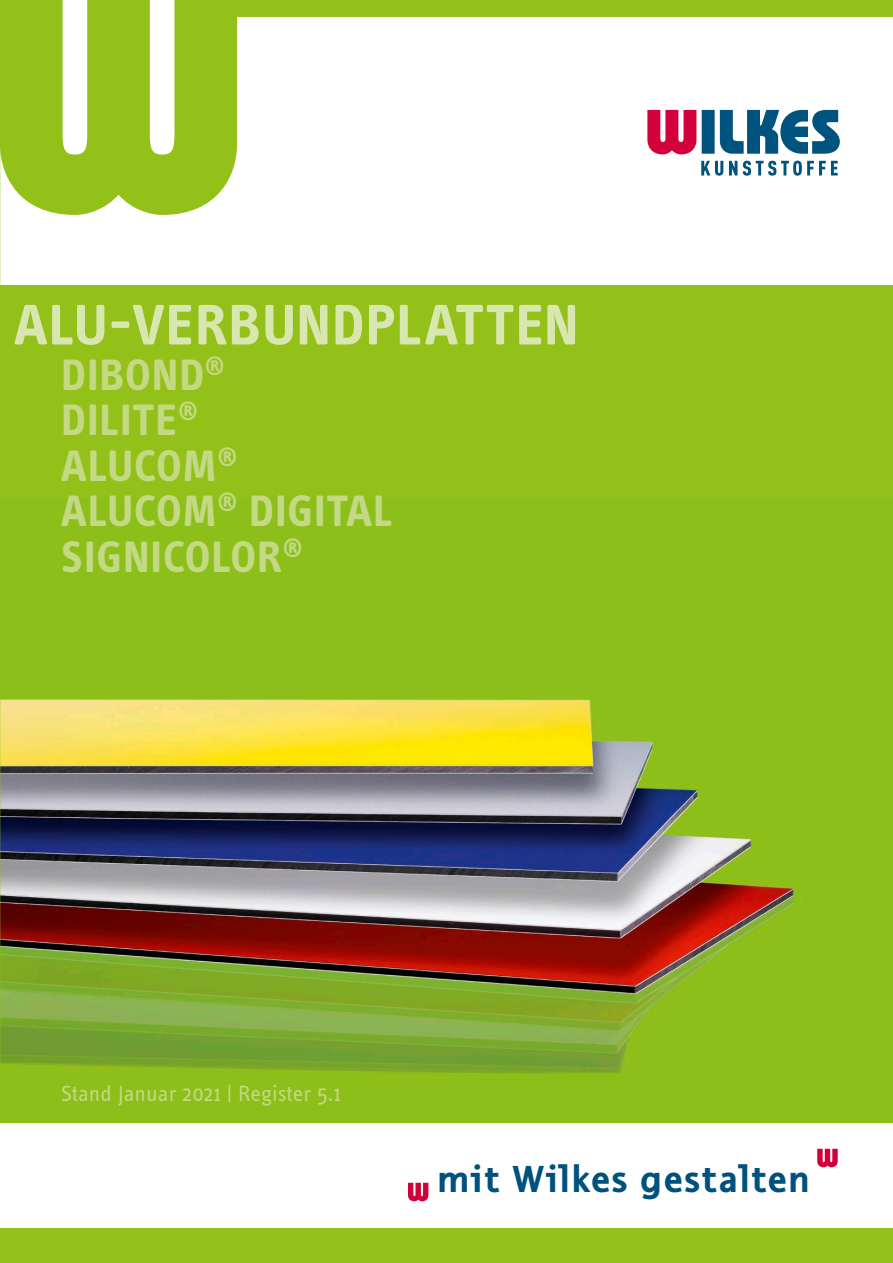
<style>
.page{position:relative;width:893px;height:1263px;background:#fff}
.page>*{position:absolute;margin:0;border:0;box-sizing:border-box;transform-origin:0 0}
.t1{font:700 59.1px "Info Text OT";letter-spacing:.02em;color:#d8e6b0}
.t2{font:700 45.45px/45.5px "Info Text OT";letter-spacing:.02em;color:#c3d983}
.t3{font:700 39.15px "Thordis Sans EF";letter-spacing:.02em;color:#00517e}
.t4{font:22.65px "Info Text OT";letter-spacing:.005em;color:#c3d983}
</style>
<div class="page">
<div style="left:0;top:285px;width:893px;height:838px;background:#8dbf1b"></div>
<img style="left:0;top:697px;width:796px;height:379px">
<svg style="left:0;top:0;width:893px;height:215px"></svg>
<div style="left:0;top:1229px;width:893px;height:34px;background:#94c01a"></div>
<svg style="left:701px;top:161px;width:137px;height:15px"></svg>
<svg style="left:702px;top:110px;width:138px;height:44px"></svg>
<svg style="left:647px;top:110px;width:49px;height:44px"></svg>
<svg style="left:408px;top:1183px;width:20px;height:18px"></svg>
<svg style="left:817px;top:1149px;width:21px;height:18px"></svg>
<h1 class="t1" style="left:14px;top:289px;width:566px">ALU-VERBUNDPLATTEN</h1>
<p class="t2" style="left:61px;top:351px;width:333px">DIBOND<sup>®<br></sup>DILITE<sup>®<br></sup>ALUCOM<sup>®<br></sup>ALUCOM<sup>®</sup> DIGITAL<br>SIGNICOLOR<sup>®</sup></p>
<p class="t4" style="left:61px;top:1080px;width:282px">Stand Januar 2021 | Register 5.1</p>
<p class="t3" style="left:437px;top:1157px;width:375px">mit Wilkes gestalten</p>
</div>
